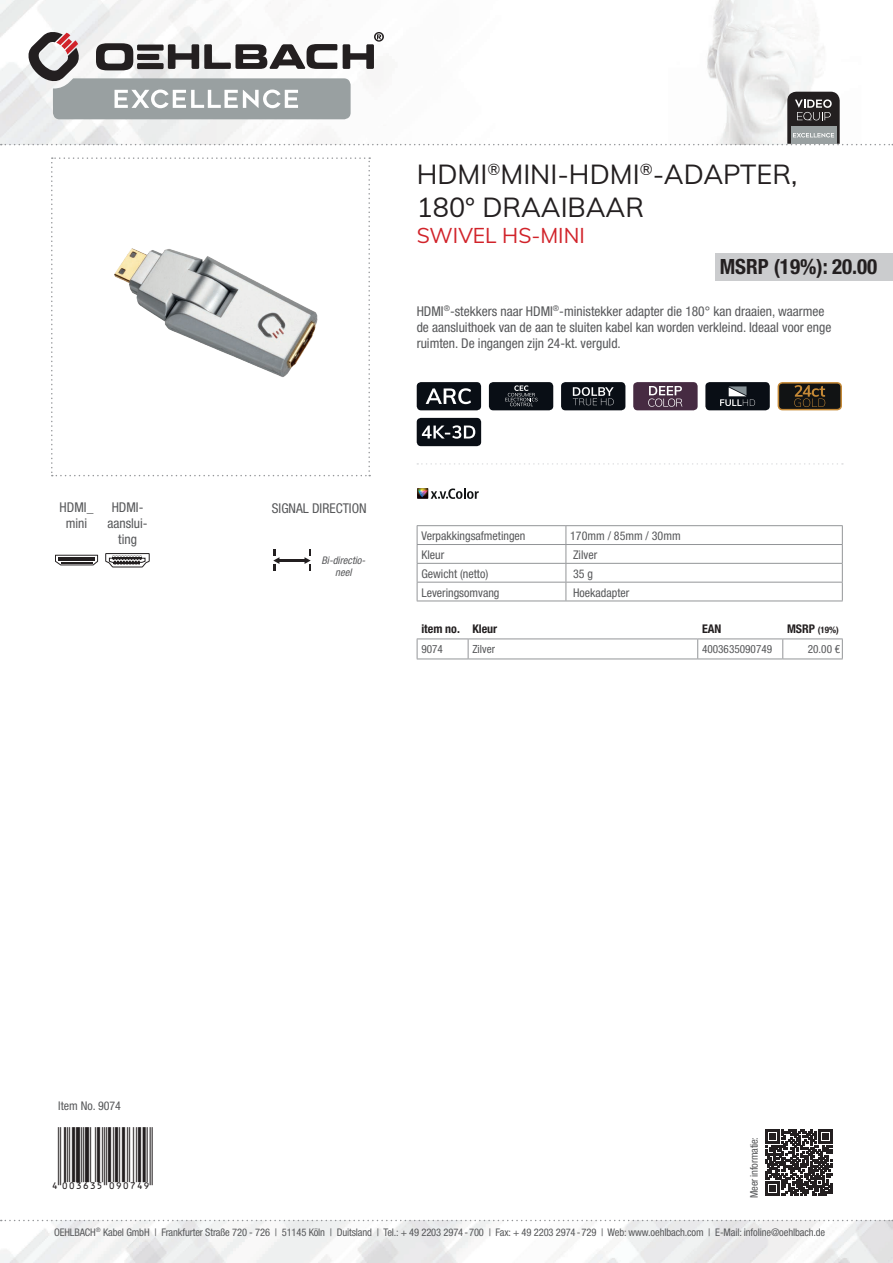
<style>
.page{position:relative;width:893px;height:1263px;background:#fff}
.page>*{position:absolute;margin:0;border:0;box-sizing:border-box;transform-origin:0 0}
.t1{font:27px/32.4px "Muli";color:#231f20}
.t2{font:27px "EAN";color:#231f20}
.t3{font:700 condensed 21px "Helvetica Neue LTW1 G";color:#231f20}
.t4{font:21px "Muli";color:#d1232a}
.t5{font:condensed 13.5px/16.2px "Helvetica Neue LTW1 G";color:#57585a;text-align:center}
.t6{font:condensed 12px "Helvetica Neue LTW1 G";color:#57585a}
.t7{font:700 condensed 12px "Helvetica Neue LTW1 G";color:#231f20}
.t8{font:condensed 11.25px "Helvetica Neue LTW1 G";color:#57585a}
.t9{font:condensed 10.5px "Helvetica Neue LTW1 G";letter-spacing:-.01em;color:#57585a}
.t10{font:italic condensed 10.5px/12.6px "Helvetica Neue LTW1 G";color:#57585a;text-align:center}
.t11{font:700 condensed 9px "Helvetica Neue LTW1 G";color:#231f20}
.s1{font-size:12px}
</style>
<div class="page">
<img style="left:0;top:1220px;width:893px;height:43px">
<img style="left:0;top:0;width:818px;height:145px">
<svg style="left:1px;top:1220px;width:892px;height:1px"></svg>
<svg style="left:51px;top:157px;width:319px;height:319px"></svg>
<div style="left:417px;top:382px;width:64px;height:28px;background:#090e15;border-radius:4px"></div>
<svg style="left:426px;top:388px;width:45px;height:16px"></svg>
<div style="left:417px;top:418px;width:64px;height:28px;background:#090e15;border-radius:4px"></div>
<svg style="left:422px;top:425px;width:53px;height:14px"></svg>
<svg style="left:417px;top:488px;width:62px;height:11px"></svg>
<div style="left:489px;top:382px;width:64px;height:28px;background:#090e15;border-radius:4px"></div>
<svg style="left:505px;top:385px;width:33px;height:21px"></svg>
<div style="left:561px;top:382px;width:64px;height:28px;background:#090e15;border-radius:4px"></div>
<svg style="left:573px;top:387px;width:41px;height:18px"></svg>
<div style="left:633px;top:382px;width:65px;height:28px;background:#462b42;border-radius:4px"></div>
<svg style="left:648px;top:386px;width:34px;height:21px"></svg>
<div style="left:705px;top:382px;width:65px;height:28px;background:#090e15;border-radius:4px"></div>
<svg style="left:720px;top:386px;width:35px;height:20px"></svg>
<svg style="left:778px;top:382px;width:64px;height:28px;background:#3d311e"></svg>
<svg style="left:55px;top:555px;width:43px;height:10px"></svg>
<svg style="left:105px;top:553px;width:45px;height:15px"></svg>
<hr style="left:279px;top:559px;width:26px;height:3px;background:#231f20">
<svg style="left:273px;top:549px;width:6px;height:22px"></svg>
<svg style="left:304px;top:549px;width:7px;height:22px"></svg>
<svg style="left:417px;top:463px;width:426px;height:2px"></svg>
<svg style="left:766px;top:1129px;width:66px;height:67px"></svg>
<svg style="left:1px;top:31px;width:892px;height:114px"></svg>
<svg style="left:417px;top:639px;width:426px;height:20px"></svg>
<hr style="left:417px;top:659px;width:51px;height:1px;background:#939598">
<hr style="left:468px;top:659px;width:230px;height:1px;background:#939598">
<hr style="left:698px;top:659px;width:85px;height:1px;background:#939598">
<hr style="left:783px;top:659px;width:60px;height:1px;background:#939598">
<hr style="left:417px;top:638px;width:51px;height:1px;background:#939598">
<hr style="left:468px;top:638px;width:230px;height:1px;background:#939598">
<hr style="left:698px;top:638px;width:85px;height:1px;background:#939598">
<hr style="left:783px;top:638px;width:60px;height:1px;background:#939598">
<div style="left:715px;top:253px;width:178px;height:27px;background:#cbccce"></div>
<hr style="left:417px;top:525px;width:149px;height:1px;background:#939598">
<hr style="left:566px;top:525px;width:277px;height:1px;background:#939598">
<svg style="left:417px;top:526px;width:426px;height:75px"></svg>
<hr style="left:417px;top:601px;width:149px;height:1px;background:#939598">
<hr style="left:566px;top:601px;width:277px;height:1px;background:#939598">
<h1 class="t1" style="left:417px;top:157px;width:382px">HDMI<sup>®</sup>MINI-HDMI<sup>®</sup>-ADAPTER,<br>180° DRAAIBAAR</h1>
<h2 class="t4" style="left:417px;top:221px;width:170px">SWIVEL HS-MINI</h2>
<h2 class="t3" style="left:720px;top:254px;width:159px">MSRP (19%): 20.00</h2>
<p class="t5" style="left:417px;top:303px;width:416px;text-align:left">HDMI<sup>®</sup>-stekkers naar HDMI<sup>®</sup>-ministekker adapter die 180° kan draaien, waarmee de aansluithoek van de aan te sluiten kabel kan worden verkleind. Ideaal voor enge ruimten. De ingangen zijn 24-kt. verguld.</p>
<p class="t5" style="left:60px;top:499px;width:35px">HDMI_ mini</p>
<p class="t5" style="left:112px;top:499px;width:33px">HDMI-</p>
<p class="t5" style="left:272px;top:500px;width:96px">SIGNAL DIRECTION</p>
<p class="t5" style="left:107px;top:515px;width:42px">aanslui&shy;ting</p>
<p class="t10" style="left:321px;top:554px;width:48px">Bi-directio&shy;neel</p>
<p class="t6" style="left:421px;top:529px;width:106px">Verpakkingsafmetingen</p>
<p class="t6" style="left:570px;top:529px;width:112px">170mm / 85mm / 30mm</p>
<p class="t6" style="left:421px;top:548px;width:24px">Kleur</p>
<p class="t6" style="left:573px;top:548px;width:26px">Zilver</p>
<p class="t6" style="left:421px;top:567px;width:68px">Gewicht (netto)</p>
<p class="t6" style="left:573px;top:567px;width:21px">35 g</p>
<p class="t6" style="left:421px;top:585px;width:80px">Leveringsomvang</p>
<p class="t6" style="left:573px;top:585px;width:58px">Hoekadapter</p>
<p class="t7" style="left:421px;top:621px;width:77px">item no. Kleur</p>
<p class="t7" style="left:702px;top:621px;width:21px">EAN</p>
<p class="t11" style="left:787px;top:624px;width:53px"><span class="s1">MSRP</span> (19%)</p>
<p class="t8" style="left:421px;top:642px;width:23px">9074</p>
<p class="t8" style="left:472px;top:642px;width:24px">Zilver</p>
<p class="t8" style="left:702px;top:642px;width:72px">4003635090749</p>
<p class="t8" style="left:808px;top:642px;width:34px">20.00 €</p>
<p class="t6" style="left:58px;top:1099px;width:64px">Item No. 9074</p>
<h1 class="t2" style="left:51px;top:1157px;width:103px">4":D=@GI#NWNURW"</h1>
<p class="t9" style="left:748px;top:1198px;width:63px;rotate:-90deg">Meer informatie:</p>
<p class="t9" style="left:54px;top:1226px;width:773px">OEHLBACH<sup>®</sup> Kabel GmbH | Frankfurter Straße 720 - 726 | 51145 Köln | Duitsland | Tel.: + 49 2203 2974-700 | Fax: + 49 2203 2974-729 | Web: www.oehlbach.com | E-Mail: infoline@oehlbach.de</p>
</div>
